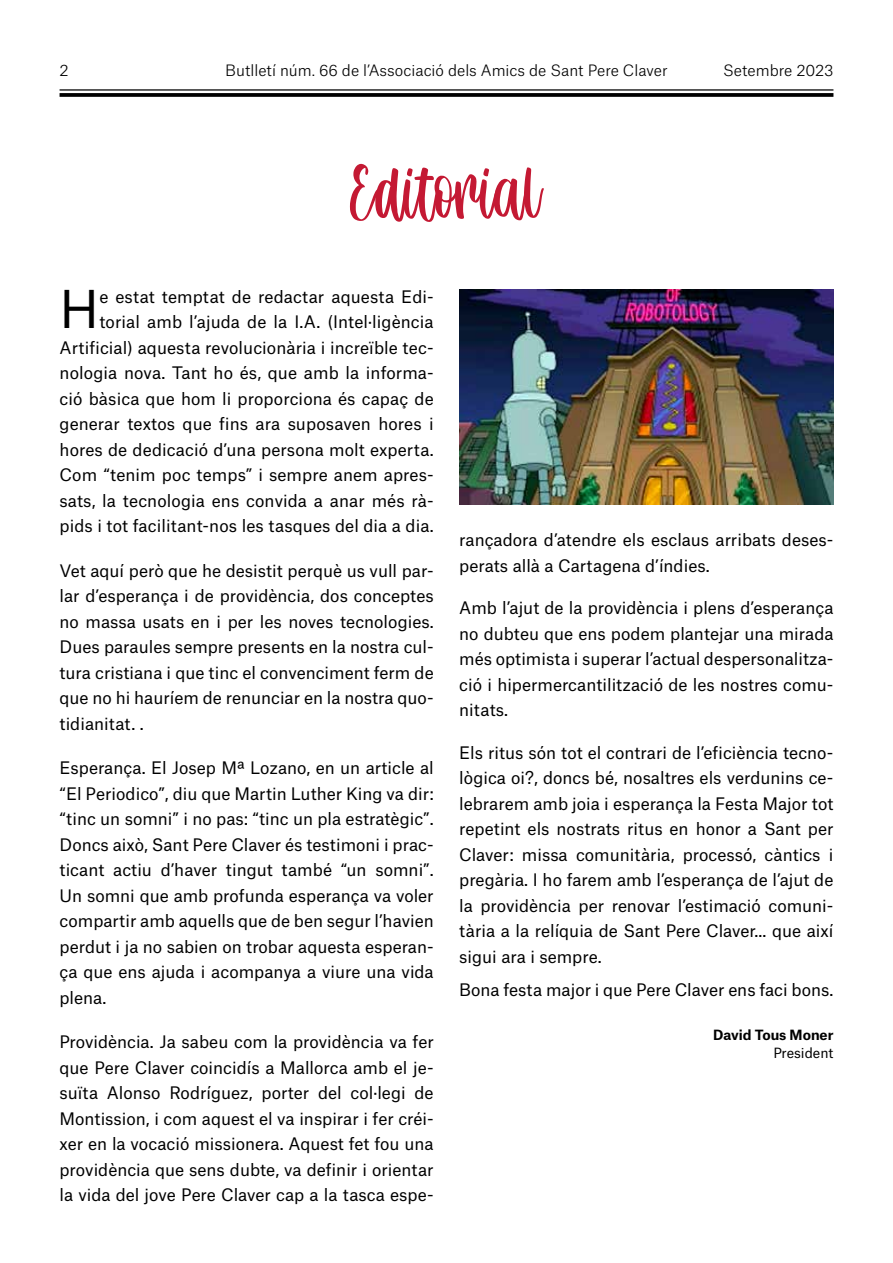
<style>
.page{position:relative;width:893px;height:1263px;background:#fff}
.page>*{position:absolute;margin:0;border:0;box-sizing:border-box;transform-origin:0 0}
.t1{font:67.5px "Santiago Florentine";color:#c41933}
.t2{font:49.8px "Atlas Grotesk";color:#000}
.t3{font:16.5px/25.5px "Atlas Grotesk";color:#000;text-align:justify}
.t4{font:300 15px "Atlas Grotesk";color:#000}
.t5{font:700 13.5px "Atlas Grotesk";letter-spacing:-.005em;color:#000}
.t6{font:13.5px "Atlas Grotesk";color:#000}
</style>
<div class="page">
<img style="left:459px;top:289px;width:374px;height:216px">
<hr style="left:60px;top:89px;width:773px;height:2px;background:#000">
<svg style="left:60px;top:93px;width:773px;height:4px;background:#0f0f0f"></svg>
<p class="t4" style="left:60px;top:58px;width:11px">2</p>
<p class="t4" style="left:225px;top:58px;width:444px">Butlletí núm. 66 de l’Associació dels Amics de Sant Pere Claver</p>
<p class="t4" style="left:723px;top:58px;width:112px">Setembre 2023</p>
<h1 class="t1" style="left:351px;top:153px;width:192px">Editorial</h1>
<p class="t3" style="left:60px;top:282px;width:376px;text-align:right">e estat temptat de redactar aquesta Edi&shy;torial amb l’ajuda de la I.A. (Intel·ligència Artificial) aquesta revolucionària i increïble tec&shy;nologia nova. Tant ho és, que amb la informa&shy;ció bàsica que hom li proporciona és capaç de generar textos que fins ara suposaven hores i hores de dedicació d’una persona molt experta.<br>Com “tenim poc temps” i sempre anem apres&shy;sats, la tecnologia ens convida a anar més rà&shy;pids i tot facilitant-nos les tasques del dia a dia.</p>
<p class="t3" style="left:60px;top:556px;width:376px">Vet aquí però que he desistit perquè us vull par&shy;lar d’esperança i de providència, dos conceptes no massa usats en i per les noves tecnologies.<br>Dues paraules sempre presents en la nostra cul&shy;tura cristiana i que tinc el convenciment ferm de que no hi hauríem de renunciar en la nostra quo&shy;tidianitat. .</p>
<p class="t3" style="left:60px;top:753px;width:376px">Esperança. El Josep Mª Lozano, en un article al “El Periodico”, diu que Martin Luther King va dir: “tinc un somni” i no pas: “tinc un pla estratègic”.<br>Doncs això, Sant Pere Claver és testimoni i prac&shy;ticant actiu d’haver tingut també “un somni”.<br>Un somni que amb profunda esperança va voler compartir amb aquells que de ben segur l’havien perdut i ja no sabien on trobar aquesta esperan&shy;ça que ens ajuda i acompanya a viure una vida plena.</p>
<p class="t3" style="left:60px;top:1027px;width:376px">Providència. Ja sabeu com la providència va fer que Pere Claver coincidís a Mallorca amb el je&shy;suïta Alonso Rodríguez, porter del col·legi de Montission, i com aquest el va inspirar i fer créi&shy;xer en la vocació missionera. Aquest fet fou una providència que sens dubte, va definir i orientar la vida del jove Pere Claver cap a la tasca espe-</p>
<h2 class="t2" style="left:60px;top:269px;width:41px">H</h2>
<p class="t3" style="left:459px;top:525px;width:376px">rançadora d’atendre els esclaus arribats deses&shy;perats allà a Cartagena d’índies.</p>
<p class="t3" style="left:459px;top:593px;width:376px">Amb l’ajut de la providència i plens d’esperança no dubteu que ens podem plantejar una mirada més optimista i superar l’actual despersonalitza&shy;ció i hipermercantilització de les nostres comu&shy;nitats.</p>
<p class="t3" style="left:459px;top:738px;width:376px">Els ritus són tot el contrari de l’eficiència tecno&shy;lògica oi?, doncs bé, nosaltres els verdunins ce&shy;lebrarem amb joia i esperança la Festa Major tot repetint els nostrats ritus en honor a Sant per Claver: missa comunitària, processó, càntics i pregària. I ho farem amb l’esperança de l’ajut de la providència per renovar l’estimació comuni&shy;tària a la relíquia de Sant Pere Claver... que així sigui ara i sempre.</p>
<p class="t3" style="left:459px;top:975px;width:376px">Bona festa major i que Pere Claver ens faci bons.</p>
<p class="t5" style="left:713px;top:1024px;width:122px">David Tous Moner</p>
<p class="t6" style="left:773px;top:1042px;width:61px">President</p>
</div>
